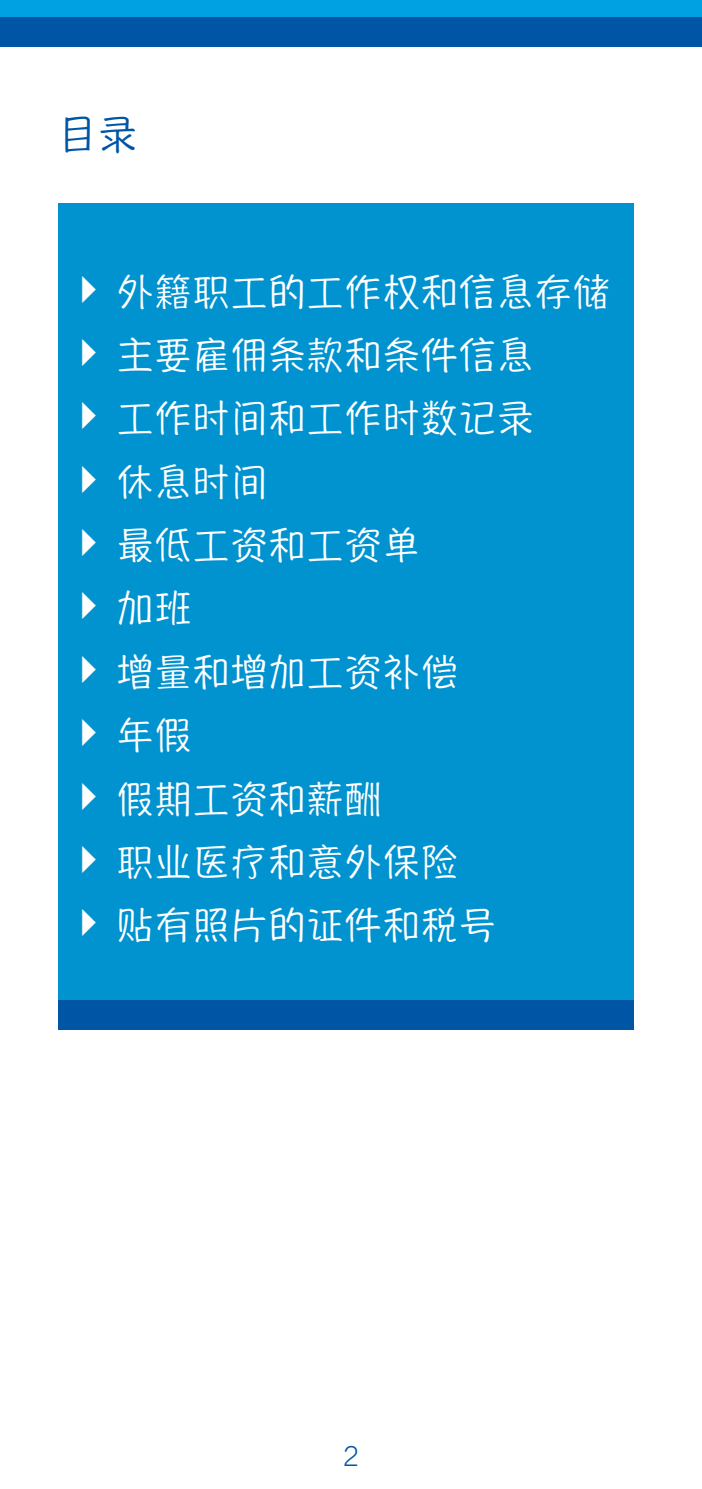
<style>
.page{position:relative;width:702px;height:1489px;background:#fff}
.page>*{position:absolute;margin:0;border:0;box-sizing:border-box;transform-origin:0 0}
.t1{font:40px "Hannotate SC W5";color:#0155a5}
.t2{font:37.5px/63.2px "Hannotate SC W5";letter-spacing:.015em;color:#fff}
.t3{font:300 27.5px "Trade Gothic";color:#0155a5}
</style>
<div class="page">
<div style="left:0;top:0;width:702px;height:17px;background:#00a1e3"></div>
<div style="left:0;top:17px;width:702px;height:30px;background:#0155a5"></div>
<div style="left:58px;top:203px;width:575px;height:812px;background:#0093d0"></div>
<div style="left:58px;top:1000px;width:575px;height:30px;background:#0155a5"></div>
<p class="t1" style="left:58px;top:108px;width:82px">目录</p>
<p class="t2" style="left:117px;top:258px;width:495px">外籍职工的工作权和信息存储主要雇佣条款和条件信息<br>工作时间和工作时数记录<br>休息时间<br>最低工资和工资单<br>加班<br>增量和增加工资补偿<br>年假<br>假期工资和薪酬<br>职业医疗和意外保险<br>贴有照片的证件和税号</p>
<p class="t3" style="left:343px;top:1439px;width:17px">2</p>
</div>
